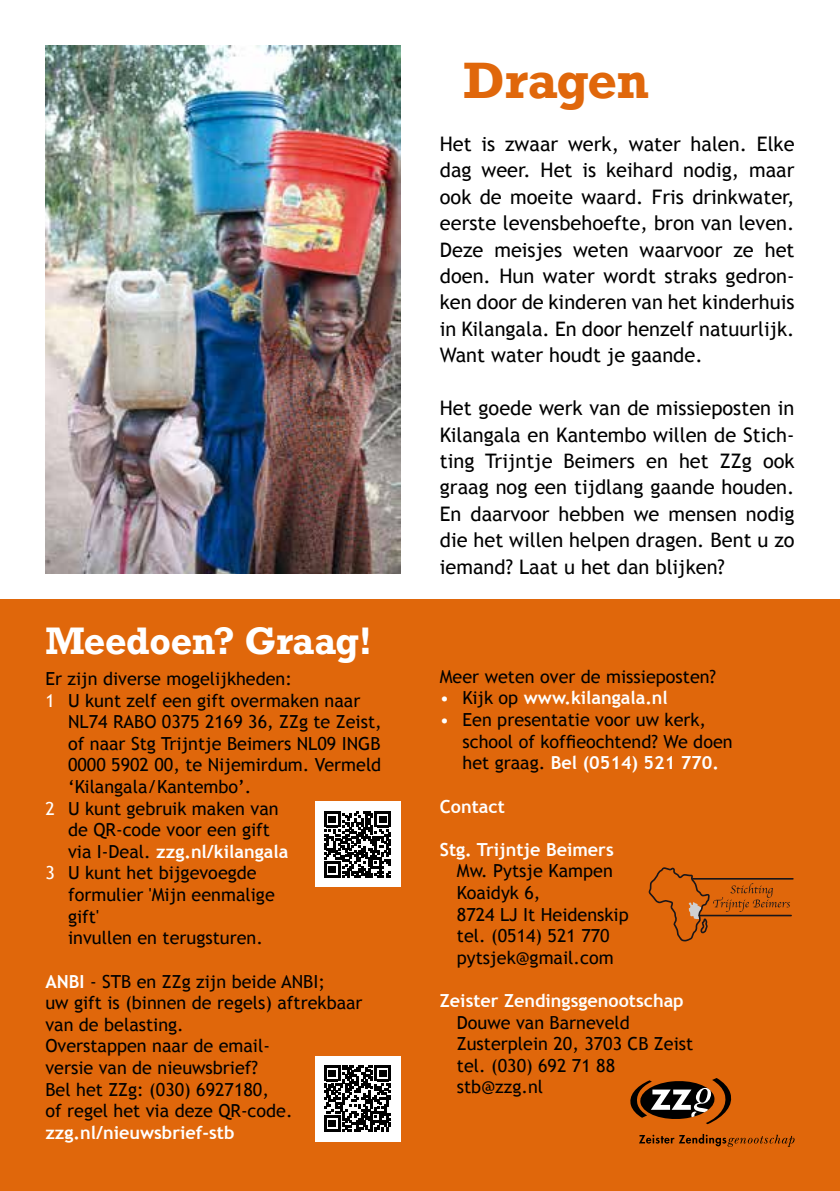
<style>
.page{position:relative;width:840px;height:1191px;background:#fff}
.page>*{position:absolute;margin:0;border:0;box-sizing:border-box;transform-origin:0 0}
.t1{font:700 48px "Rockwell";letter-spacing:-.015em;color:#e0670b}
.t2{font:700 36px "Rockwell";letter-spacing:-.005em;color:#fff}
.t3{font:20px/26.4px "Trebuchet MS";color:#000;text-align:justify}
.t4{font:18px/21.6px "Trebuchet MS";color:#000}
.t5{font:700 18px "Trebuchet MS";color:#fff}
.s1{color:#fff}
.s2{font-weight:400;color:#000}
.s3{font-weight:700;color:#fff}
.s4{font-weight:400}
</style>
<div class="page">
<div style="left:0;top:600px;width:839px;height:591px;background:#e0670b"></div>
<hr style="left:698px;top:914px;width:93px;height:2px;background:#1a161a">
<hr style="left:691px;top:878px;width:102px;height:1px;background:#1a161a">
<svg style="left:648px;top:867px;width:141px;height:74px"></svg>
<svg style="left:639px;top:1134px;width:155px;height:13px"></svg>
<svg style="left:630px;top:1078px;width:102px;height:46px"></svg>
<div style="left:315px;top:802px;width:85px;height:85px;background:#fff"></div>
<svg style="left:324px;top:811px;width:66px;height:66px"></svg>
<div style="left:315px;top:1056px;width:85px;height:85px;background:#fff"></div>
<svg style="left:324px;top:1065px;width:66px;height:66px"></svg>
<img style="left:45px;top:45px;width:355px;height:528px">
<h2 class="t2" style="left:45px;top:617px;width:328px">Meedoen? Graag!</h2>
<p class="t4" style="left:45px;top:668px;width:248px">Er zijn diverse mogelijkheden:</p>
<p class="t4" style="left:45px;top:689px;width:316px"><span class="s1">1</span> U kunt zelf een gift overmaken naar</p>
<p class="t4" style="left:68px;top:711px;width:315px">NL74 RABO 0375 2169 36, ZZg te Zeist,</p>
<p class="t4" style="left:68px;top:733px;width:314px">of naar Stg Trijntje Beimers NL09 INGB</p>
<p class="t4" style="left:68px;top:754px;width:314px">0000 5902 00, te Nijemirdum. Vermeld</p>
<p class="t4" style="left:68px;top:776px;width:185px">‘Kilangala/Kantembo’.</p>
<p class="t4" style="left:45px;top:797px;width:235px"><span class="s1">2</span> U kunt gebruik maken van</p>
<p class="t4" style="left:68px;top:819px;width:203px">de QR-code voor een gift</p>
<p class="t5" style="left:68px;top:840px;width:222px"><span class="s2">via I-Deal.</span> zzg.nl/kilangala</p>
<p class="t4" style="left:45px;top:862px;width:213px"><span class="s1">3</span> U kunt het bijgevoegde</p>
<p class="t4" style="left:68px;top:884px;width:208px">formulier 'Mijn eenmalige</p>
<p class="t4" style="left:68px;top:905px;width:32px">gift'</p>
<p class="t4" style="left:68px;top:927px;width:196px">invullen en terugsturen.</p>
<p class="t4" style="left:45px;top:970px;width:318px"><span class="s3">ANBI</span> - STB en ZZg zijn beide ANBI;<br>uw gift is (binnen de regels) aftrekbaar van de belasting.<br>Overstappen naar de email-<br>versie van de nieuwsbrief?<br>Bel het ZZg: (030) 6927180,<br>of regel het via deze QR-code.</p>
<p class="t5" style="left:45px;top:1121px;width:190px">zzg.nl/nieuwsbrief-stb</p>
<h1 class="t1" style="left:463px;top:50px;width:187px">Dragen</h1>
<p class="t3" style="left:439px;top:131px;width:356px">Het is zwaar werk, water halen. Elke dag weer. Het is keihard nodig, maar ook de moeite waard. Fris drinkwater, eerste levensbehoefte, bron van leven.<br>Deze meisjes weten waarvoor ze het doen. Hun water wordt straks gedron&shy;ken door de kinderen van het kinderhuis in Kilangala. En door henzelf natuurlijk.<br>Want water houdt je gaande.</p>
<p class="t3" style="left:439px;top:395px;width:356px">Het goede werk van de missieposten in Kilangala en Kantembo willen de Stich&shy;ting Trijntje Beimers en het ZZg ook graag nog een tijdlang gaande houden.<br>En daarvoor hebben we mensen nodig die het willen helpen dragen. Bent u zo iemand? Laat u het dan blijken?</p>
<p class="t4" style="left:439px;top:666px;width:278px">Meer weten over de missieposten?</p>
<p class="t5" style="left:439px;top:687px;width:229px"><span class="s4">•</span> <span class="s2">Kijk op</span> www.kilangala.nl</p>
<p class="t4" style="left:462px;top:709px;width:271px;text-indent:-23px"><span class="s1">•</span> Een presentatie voor uw kerk, school of koffieochtend? We doen het graag. <span class="s3">Bel (0514) 521 770.</span></p>
<p class="t5" style="left:439px;top:795px;width:66px">Contact</p>
<p class="t5" style="left:439px;top:838px;width:175px">Stg. Trijntje Beimers</p>
<p class="t4" style="left:456px;top:860px;width:173px">Mw. Pytsje Kampen<br>Koaidyk 6,<br>8724 LJ It Heidenskip tel. (0514) 521 770 pytsjek@gmail.com</p>
<p class="t5" style="left:439px;top:989px;width:245px">Zeister Zendingsgenootschap</p>
<p class="t4" style="left:456px;top:1011px;width:238px">Douwe van Barneveld<br>Zusterplein 20, 3703 CB Zeist tel. (030) 692 71 88 stb@zzg.nl</p>
</div>
